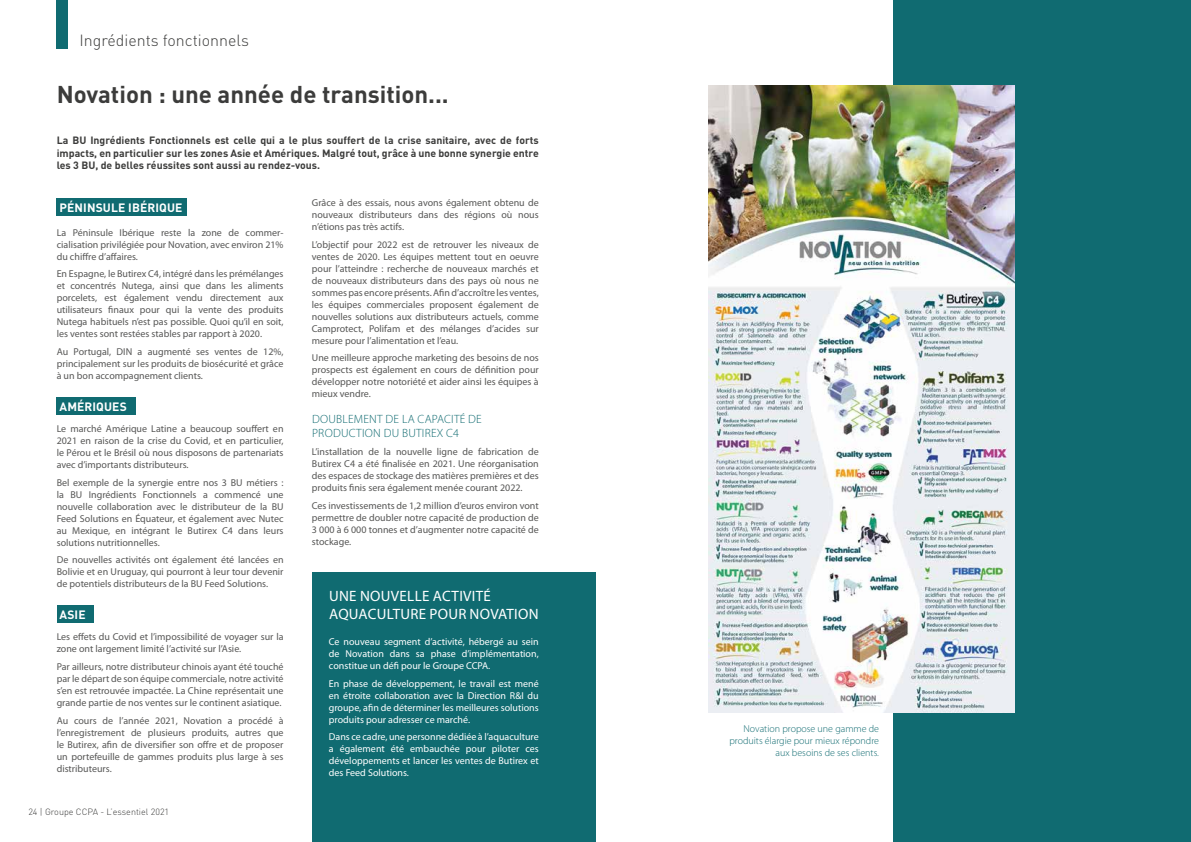
<style>
.page{position:relative;width:1191px;height:842px;background:#fff}
.page>*{position:absolute;margin:0;border:0;box-sizing:border-box;transform-origin:0 0}
.t1{font:700 24px "DIN Pro";color:#3c3c3b}
.t2{font:300 16px "DIN Pro";color:#3c3c3b}
.t3{font:15px/18px "Myriad Pro";letter-spacing:.02em;color:#fff}
.t4{font:300 12px/14.4px "Myriad Pro";letter-spacing:.02em;color:#106b71}
.t5{font:700 12px "DIN Pro";letter-spacing:.01em;color:#fff}
.t6{font:700 10.5px/12.6px "DIN Pro";color:#3c3c3b;text-align:justify}
.t7{font:10px/12px "Myriad Pro";color:#575756;text-align:justify}
.t8{font:10px/12px "Myriad Pro";color:#fff;text-align:justify}
.t9{font:300 10px/12px "Myriad Pro";color:#106b71;text-align:right}
.t10{font:300 9px "DIN Pro";color:#3c3c3b}
</style>
<div class="page">
<div style="left:57px;top:0;width:11px;height:48px;background:#106b71"></div>
<div style="left:57px;top:398px;width:79px;height:17px;background:#106b71"></div>
<div style="left:57px;top:198px;width:130px;height:17px;background:#106b71"></div>
<div style="left:57px;top:606px;width:37px;height:17px;background:#106b71"></div>
<div style="left:893px;top:0;width:298px;height:842px;background:#106b71"></div>
<div style="left:312px;top:573px;width:283px;height:269px;background:#106b71"></div>
<img style="left:709px;top:85px;width:305px;height:627px">
<h2 class="t2" style="left:79px;top:30px;width:171px">Ingrédients fonctionnels</h2>
<h1 class="t1" style="left:57px;top:78px;width:393px">Novation : une année de transition...</h1>
<p class="t6" style="left:57px;top:134px;width:483px">La BU Ingrédients Fonctionnels est celle qui a le plus souffert de la crise sanitaire, avec de forts impacts, en particulier sur les zones Asie et Amériques. Malgré tout, grâce à une bonne synergie entre les 3 BU, de belles réussites sont aussi au rendez-vous.</p>
<p class="t5" style="left:60px;top:199px;width:124px">PÉNINSULE IBÉRIQUE</p>
<p class="t7" style="left:57px;top:226px;width:228px">La Péninsule Ibérique reste la zone de commer&shy;cialisation privilégiée pour Novation, avec environ 21% du chiffre d’affaires.</p>
<p class="t7" style="left:57px;top:268px;width:228px">En Espagne, le Butirex C4, intégré dans les prémélanges et concentrés Nutega, ainsi que dans les aliments porcelets, est également vendu directement aux utilisateurs finaux pour qui la vente des produits Nutega habituels n’est pas possible. Quoi qu’il en soit, les ventes sont restées stables par rapport à 2020.</p>
<p class="t7" style="left:57px;top:345px;width:228px">Au Portugal, DIN a augmenté ses ventes de 12%, principalement sur les produits de biosécurité et grâce à un bon accompagnement clients.</p>
<p class="t5" style="left:60px;top:398px;width:69px">AMÉRIQUES</p>
<p class="t7" style="left:57px;top:422px;width:228px">Le marché Amérique Latine a beaucoup souffert en 2021 en raison de la crise du Covid, et en particulier, le Pérou et le Brésil où nous disposons de partenariats avec d’importants distributeurs.</p>
<p class="t7" style="left:57px;top:476px;width:228px">Bel exemple de la synergie entre nos 3 BU métiers : la BU Ingrédients Fonctionnels a commencé une nouvelle collaboration avec le distributeur de la BU Feed Solutions en Équateur, et également avec Nutec au Mexique, en intégrant le Butirex C4 dans leurs solutions nutritionnelles.</p>
<p class="t7" style="left:57px;top:554px;width:228px">De nouvelles activités ont également été lancées en Bolivie et en Uruguay, qui pourront à leur tour devenir de potentiels distributeurs de la BU Feed Solutions.</p>
<p class="t5" style="left:60px;top:606px;width:28px">ASIE</p>
<p class="t7" style="left:57px;top:631px;width:228px">Les effets du Covid et l’impossibilité de voyager sur la zone ont largement limité l’activité sur l’Asie.</p>
<p class="t7" style="left:57px;top:660px;width:228px">Par ailleurs, notre distributeur chinois ayant été touché par le départ de son équipe commerciale, notre activité s’en est retrouvée impactée. La Chine représentait une grande partie de nos ventes sur le continent asiatique.</p>
<p class="t7" style="left:57px;top:714px;width:228px">Au cours de l’année 2021, Novation a procédé à l’enregistrement de plusieurs produits, autres que le Butirex, afin de diversifier son offre et de proposer un portefeuille de gammes produits plus large à ses distributeurs.</p>
<p class="t10" style="left:28px;top:805px;width:142px">24 | Groupe CCPA - L’essentiel 2021</p>
<p class="t7" style="left:312px;top:196px;width:228px">Grâce à des essais, nous avons également obtenu de nouveaux distributeurs dans des régions où nous n’étions pas très actifs.</p>
<p class="t7" style="left:312px;top:238px;width:228px">L’objectif pour 2022 est de retrouver les niveaux de ventes de 2020. Les équipes mettent tout en oeuvre pour l’atteindre : recherche de nouveaux marchés et de nouveaux distributeurs dans des pays où nous ne sommes pas encore présents. Afin d’accroître les ventes, les équipes commerciales proposent également de nouvelles solutions aux distributeurs actuels, comme Camprotect, Polifam et des mélanges d’acides sur mesure pour l’alimentation et l’eau.</p>
<p class="t7" style="left:312px;top:352px;width:228px">Une meilleure approche marketing des besoins de nos prospects est également en cours de définition pour développer notre notoriété et aider ainsi les équipes à mieux vendre.</p>
<p class="t4" style="left:312px;top:412px;width:171px">DOUBLEMENT DE LA CAPACITÉ DE<br>PRODUCTION DU BUTIREX C4</p>
<p class="t7" style="left:312px;top:446px;width:228px">L’installation de la nouvelle ligne de fabrication de Butirex C4 a été finalisée en 2021. Une réorganisation des espaces de stockage des matières premières et des produits finis sera également menée courant 2022.</p>
<p class="t7" style="left:312px;top:499px;width:228px">Ces investissements de 1,2 million d’euros environ vont permettre de doubler notre capacité de production de 3 000 à 6 000 tonnes et d’augmenter notre capacité de stockage.</p>
<h3 class="t3" style="left:329px;top:587px;width:211px">UNE NOUVELLE ACTIVITÉ<br>AQUACULTURE POUR NOVATION</h3>
<p class="t8" style="left:329px;top:636px;width:211px">Ce nouveau segment d’activité, hébergé au sein de Novation dans sa phase d’implémentation, constitue un défi pour le Groupe CCPA.</p>
<p class="t8" style="left:329px;top:677px;width:211px">En phase de développement, le travail est mené en étroite collaboration avec la Direction R&amp;I du groupe, afin de déterminer les meilleures solutions produits pour adresser ce marché.</p>
<p class="t8" style="left:329px;top:731px;width:211px">Dans ce cadre, une personne dédiée à l’aquaculture a également été embauchée pour piloter ces développements et lancer les ventes de Butirex et des Feed Solutions.</p>
<p class="t9" style="left:729px;top:722px;width:151px">Novation propose une gamme de produits élargie pour mieux répondre aux besoins de ses clients.</p>
</div>
